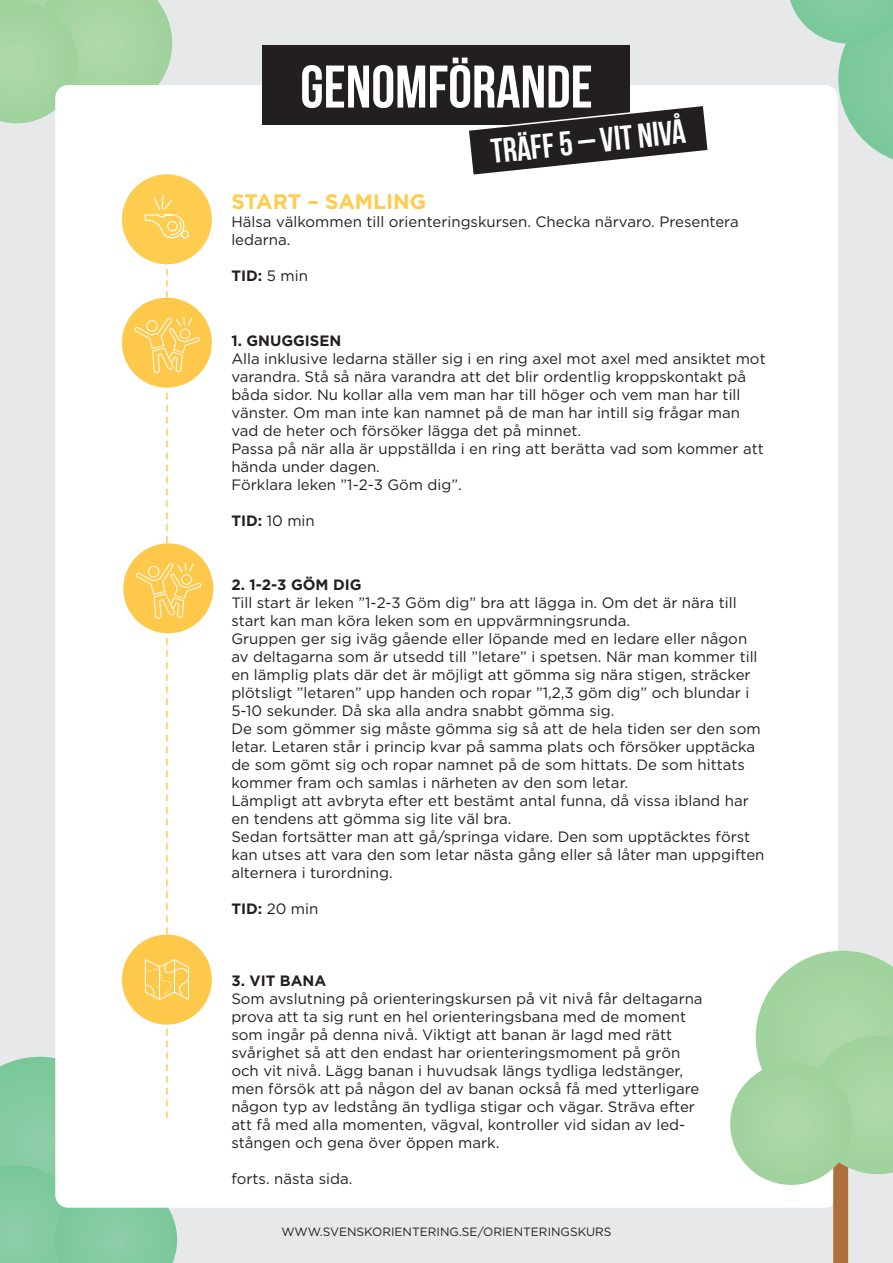
<style>
.page{position:relative;width:893px;height:1263px;background:#e6e8e9}
.page>*{position:absolute;margin:0;border:0;box-sizing:border-box;transform-origin:0 0}
.t1{font:700 60px "Bebas Neue";color:#fff}
.t2{font:700 34.2px "Bebas Neue";color:#fff}
.t3{font:700 21px "Gotham HTF";color:#fecc4e}
.t4{font:15px/18px "Gotham HTF";color:#231f20}
.t5{font:700 15px "Gotham HTF";color:#231f20}
.t6{font:12px "Gotham HTF";color:#231f20}
.s1{font-weight:400}
.s2{font-weight:700}
</style>
<div class="page">
<svg style="left:0;top:0;width:172px;height:124px;background:#a8d5a4"></svg>
<div style="left:55px;top:85px;width:783px;height:1123px;background:#fff;border-radius:13px"></div>
<div style="left:263px;top:45px;width:367px;height:80px;background:#231f20"></div>
<div style="left:122px;top:174px;width:90px;height:90px;background:#fecc4e;border-radius:50%"></div>
<svg style="left:145px;top:195px;width:44px;height:43px"></svg>
<div style="left:122px;top:298px;width:90px;height:90px;background:#fec94b;border-radius:50%"></div>
<svg style="left:134px;top:317px;width:66px;height:56px"></svg>
<div style="left:122px;top:934px;width:90px;height:90px;background:#fec94b;border-radius:50%"></div>
<svg style="left:145px;top:959px;width:44px;height:41px"></svg>
<div style="left:123px;top:543px;width:90px;height:90px;background:#fec94b;border-radius:50%"></div>
<svg style="left:136px;top:563px;width:65px;height:56px"></svg>
<svg style="left:790px;top:0;width:103px;height:159px"></svg>
<svg style="left:756px;top:951px;width:137px;height:312px"></svg>
<div style="left:730px;top:1063px;width:122px;height:122px;background:#a4d4a0;border-radius:61px"></div>
<svg style="left:166px;top:269px;width:2px;height:28px"></svg>
<svg style="left:166px;top:393px;width:2px;height:150px"></svg>
<svg style="left:166px;top:638px;width:2px;height:296px"></svg>
<svg style="left:0;top:1029px;width:178px;height:234px"></svg>
<svg style="left:469px;top:106px;width:239px;height:69px"></svg>
<h1 class="t1" style="left:300px;top:54px;width:294px">GENOMFÖRANDE</h1>
<h2 class="t2" style="left:489px;top:133px;width:197px;rotate:-6deg">TRÄFF 5 – VIT NIVÅ</h2>
<h3 class="t3" style="left:231px;top:189px;width:196px">START – SAMLING</h3>
<p class="t4" style="left:231px;top:212px;width:509px">Hälsa välkommen till orienteringskursen. Checka närvaro. Presentera ledarna.</p>
<p class="t5" style="left:231px;top:267px;width:78px">TID: <span class="s1">5 min</span></p>
<p class="t5" style="left:231px;top:332px;width:112px">1. GNUGGISEN</p>
<p class="t4" style="left:231px;top:350px;width:536px">Alla inklusive ledarna ställer sig i en ring axel mot axel med ansiktet mot varandra. Stå så nära varandra att det blir ordentlig kroppskontakt på båda sidor. Nu kollar alla vem man har till höger och vem man har till vänster. Om man inte kan namnet på de man har intill sig frågar man vad de heter och försöker lägga det på minnet.<br>Passa på när alla är uppställda i en ring att berätta vad som kommer att hända under dagen.<br>Förklara leken ”1-2-3 Göm dig”.</p>
<p class="t4" style="left:231px;top:512px;width:85px"><span class="s2">TID:</span> 10 min</p>
<p class="t5" style="left:231px;top:576px;width:132px">2. 1-2-3 GÖM DIG</p>
<p class="t4" style="left:231px;top:594px;width:535px">Till start är leken ”1-2-3 Göm dig” bra att lägga in. Om det är nära till start kan man köra leken som en uppvärmningsrunda.<br>Gruppen ger sig iväg gående eller löpande med en ledare eller någon av deltagarna som är utsedd till ”letare” i spetsen. När man kommer till en lämplig plats där det är möjligt att gömma sig nära stigen, sträcker plötsligt ”letaren” upp handen och ropar ”1,2,3 göm dig” och blundar i 5-10 sekunder. Då ska alla andra snabbt gömma sig.<br>De som gömmer sig måste gömma sig så att de hela tiden ser den som letar. Letaren står i princip kvar på samma plats och försöker upptäcka de som gömt sig och ropar namnet på de som hittats. De som hittats kommer fram och samlas i närheten av den som letar.<br>Lämpligt att avbryta efter ett bestämt antal funna, då vissa ibland har en tendens att gömma sig lite väl bra.<br>Sedan fortsätter man att gå/springa vidare. Den som upptäcktes först kan utses att vara den som letar nästa gång eller så låter man uppgiften alternera i turordning.</p>
<p class="t4" style="left:231px;top:900px;width:89px"><span class="s2">TID:</span> 20 min</p>
<p class="t5" style="left:231px;top:972px;width:96px">3. VIT BANA</p>
<p class="t4" style="left:231px;top:990px;width:473px">Som avslutning på orienteringskursen på vit nivå får deltagarna prova att ta sig runt en hel orienteringsbana med de moment som ingår på denna nivå. Viktigt att banan är lagd med rätt svårighet så att den endast har orienteringsmoment på grön och vit nivå. Lägg banan i huvudsak längs tydliga ledstänger, men försök att på någon del av banan också få med ytterligare någon typ av ledstång än tydliga stigar och vägar. Sträva efter att få med alla momenten, vägval, kontroller vid sidan av led&shy;stången och gena över öppen mark.</p>
<p class="t4" style="left:231px;top:1170px;width:123px">forts. nästa sida.</p>
<p class="t6" style="left:281px;top:1224px;width:332px">WWW.SVENSKORIENTERING.SE/ORIENTERINGSKURS</p>
</div>
